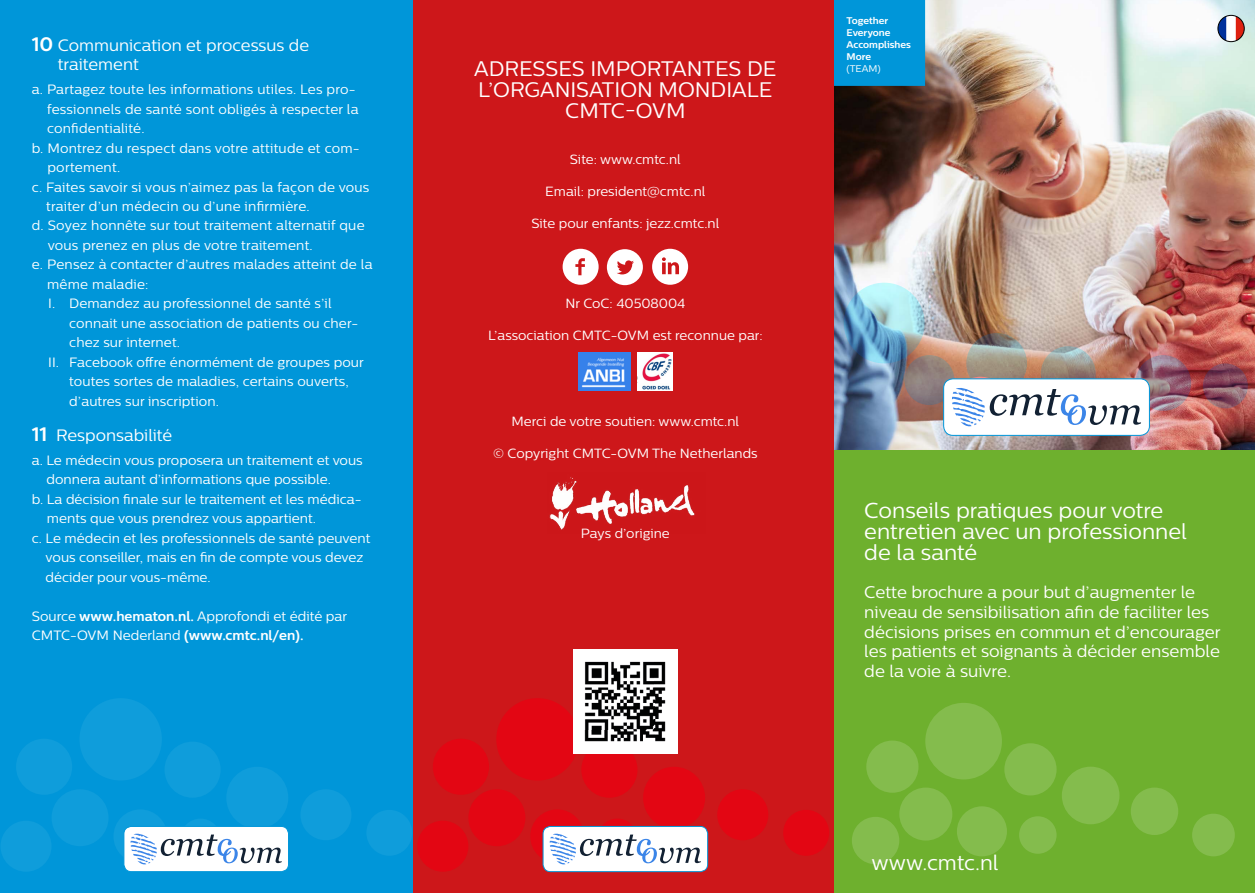
<style>
.page{position:relative;width:1255px;height:893px;background:#fff}
.page>*{position:absolute;margin:0;border:0;box-sizing:border-box;transform-origin:0 0}
.t1{font:21.6px/21px "Centrale Sans";color:#fff}
.t2{font:21px/21px "Centrale Sans";color:#fff;text-align:center}
.t3{font:16.8px/19.6px "Centrale Sans";color:#fff}
.t4{font:16.5px/19.5px "Centrale Sans";color:#fff}
.t5{font:13.5px/19.5px "Centrale Sans";letter-spacing:.005em;color:#fff}
.t6{font:13.35px "Centrale Sans";color:#fff}
.t7{font:700 9.75px/12.1px "Centrale Sans";color:#fff}
.t8{font:9.75px "Centrale Sans";color:#fff}
.s1{font-weight:700;font-size:19.5px}
.s2{font-weight:700}
</style>
<div class="page">
<img style="left:833px;top:0;width:421px;height:451px">
<div style="left:833px;top:451px;width:421px;height:442px;background:#6eb02e"></div>
<div style="left:833px;top:0;width:92px;height:86px;background:#0096d9"></div>
<svg style="left:1040px;top:346px;width:55px;height:55px"></svg>
<svg style="left:966px;top:333px;width:61px;height:61px"></svg>
<svg style="left:1202px;top:363px;width:45px;height:45px"></svg>
<svg style="left:1135px;top:355px;width:56px;height:56px"></svg>
<svg style="left:843px;top:283px;width:81px;height:80px"></svg>
<svg style="left:904px;top:355px;width:50px;height:50px;fill:#8e7e7b"></svg>
<div style="left:866px;top:740px;width:52px;height:53px;background:#84bc4d;border-radius:50%"></div>
<div style="left:1004px;top:743px;width:52px;height:52px;background:#84bc4d;border-radius:50%"></div>
<div style="left:1061px;top:767px;width:58px;height:57px;background:#84bc4d;border-radius:50%"></div>
<div style="left:1019px;top:816px;width:37px;height:38px;background:#84bc4d;border-radius:50%"></div>
<div style="left:1191px;top:814px;width:43px;height:42px;background:#84bc4d;border-radius:50%"></div>
<div style="left:899px;top:787px;width:53px;height:53px;background:#84bc4d;border-radius:50%"></div>
<div style="left:956px;top:806px;width:50px;height:50px;background:#84bc4d;border-radius:50%"></div>
<div style="left:925px;top:703px;width:76px;height:76px;background:#84bc4d;border-radius:50%"></div>
<div style="left:851px;top:817px;width:48px;height:47px;background:#84bc4d;border-radius:50%"></div>
<div style="left:1130px;top:787px;width:48px;height:48px;background:#84bc4d;border-radius:50%"></div>
<div style="left:943px;top:379px;width:206px;height:56px;background:#fff;border-radius:9px"></div>
<div style="left:943px;top:378px;width:206px;height:58px;border:1px solid #0096d9;border-radius:9px"></div>
<svg style="left:952px;top:388px;width:189px;height:38px"></svg>
<img style="left:1217px;top:15px;width:27px;height:25px">
<div style="left:1217px;top:15px;width:27px;height:27px;border:1px solid #000;border-radius:50%"></div>
<div style="left:412px;top:0;width:421px;height:893px;background:#cd171a"></div>
<div style="left:433px;top:739px;width:56px;height:56px;background:#e30613;border-radius:50%"></div>
<div style="left:581px;top:742px;width:56px;height:56px;background:#e30613;border-radius:50%"></div>
<div style="left:643px;top:767px;width:62px;height:62px;background:#e30613;border-radius:50%"></div>
<svg style="left:597px;top:819px;width:40px;height:40px"></svg>
<div style="left:468px;top:789px;width:57px;height:57px;background:#e30613;border-radius:50%"></div>
<div style="left:530px;top:809px;width:54px;height:54px;background:#e30613;border-radius:50%"></div>
<div style="left:496px;top:698px;width:82px;height:82px;background:#e30613;border-radius:50%"></div>
<div style="left:417px;top:821px;width:51px;height:51px;background:#e30613;border-radius:50%"></div>
<div style="left:717px;top:789px;width:51px;height:51px;background:#e30613;border-radius:50%"></div>
<img style="left:578px;top:352px;width:52px;height:39px">
<img style="left:637px;top:352px;width:35px;height:39px">
<div style="left:783px;top:810px;width:46px;height:46px;background:#e30613;border-radius:50%"></div>
<div style="left:543px;top:826px;width:164px;height:46px;background:#fff;border-radius:8px"></div>
<div style="left:542px;top:826px;width:166px;height:46px;border:1px solid #0096d9;border-radius:8px"></div>
<svg style="left:549px;top:833px;width:152px;height:31px"></svg>
<svg style="left:607px;top:249px;width:36px;height:36px"></svg>
<svg style="left:562px;top:249px;width:36px;height:36px"></svg>
<svg style="left:652px;top:249px;width:36px;height:36px"></svg>
<img style="left:573px;top:649px;width:104px;height:105px">
<div style="left:0;top:0;width:412px;height:893px;background:#0096d9"></div>
<img style="left:549px;top:477px;width:146px;height:53px">
<div style="left:16px;top:739px;width:56px;height:56px;background:#0f9ddb;border-radius:50%"></div>
<div style="left:164px;top:742px;width:57px;height:56px;background:#0f9ddb;border-radius:50%"></div>
<div style="left:226px;top:767px;width:62px;height:62px;background:#0f9ddb;border-radius:50%"></div>
<div style="left:180px;top:819px;width:41px;height:40px;background:#0f9ddb;border-radius:50%"></div>
<div style="left:52px;top:789px;width:57px;height:57px;background:#0f9ddb;border-radius:50%"></div>
<div style="left:113px;top:809px;width:54px;height:54px;background:#0f9ddb;border-radius:50%"></div>
<div style="left:79px;top:698px;width:83px;height:82px;background:#0f9ddb;border-radius:50%"></div>
<div style="left:1px;top:821px;width:51px;height:51px;background:#0f9ddb;border-radius:50%"></div>
<div style="left:300px;top:789px;width:51px;height:51px;background:#0f9ddb;border-radius:50%"></div>
<div style="left:366px;top:810px;width:46px;height:46px;background:#0f9ddb;border-radius:50%"></div>
<div style="left:124px;top:826px;width:164px;height:46px;background:#fff;border-radius:8px"></div>
<div style="left:124px;top:826px;width:165px;height:46px;border:1px solid #0096d9;border-radius:8px"></div>
<svg style="left:130px;top:833px;width:152px;height:31px"></svg>
<p class="t4" style="left:58px;top:35px;width:253px;text-indent:-26px"><span class="s1">10</span> Communication et processus de traitement</p>
<p class="t5" style="left:32px;top:79px;width:325px">a. Partagez toute les informations utiles. Les pro-</p>
<p class="t5" style="left:47px;top:99px;width:313px">fessionnels de santé sont obligés à respecter la</p>
<p class="t5" style="left:47px;top:118px;width:99px">confidentialité.</p>
<p class="t5" style="left:32px;top:138px;width:329px">b. Montrez du respect dans votre attitude et com-</p>
<p class="t5" style="left:47px;top:157px;width:74px">portement.</p>
<p class="t5" style="left:32px;top:177px;width:339px">c. Faites savoir si vous n’aimez pas la façon de vous</p>
<p class="t5" style="left:46px;top:196px;width:265px">traiter d’un médecin ou d’une infirmière.</p>
<p class="t5" style="left:32px;top:216px;width:334px">d. Soyez honnête sur tout traitement alternatif que</p>
<p class="t5" style="left:48px;top:235px;width:266px">vous prenez en plus de votre traitement.</p>
<p class="t5" style="left:32px;top:255px;width:342px">e. Pensez à contacter d’autres malades atteint de la</p>
<p class="t5" style="left:47px;top:274px;width:103px">même maladie:</p>
<p class="t5" style="left:48px;top:294px;width:285px">I. Demandez au professionnel de santé s’il</p>
<p class="t5" style="left:69px;top:313px;width:291px">connait une association de patients ou cher-</p>
<p class="t5" style="left:69px;top:333px;width:112px">chez sur internet.</p>
<p class="t5" style="left:48px;top:352px;width:317px">II. Facebook offre énormément de groupes pour</p>
<p class="t5" style="left:69px;top:372px;width:281px">toutes sortes de maladies, certains ouverts,</p>
<p class="t5" style="left:69px;top:391px;width:151px">d’autres sur inscription.</p>
<p class="t4" style="left:32px;top:425px;width:142px"><span class="s1">11</span> Responsabilité</p>
<p class="t5" style="left:32px;top:450px;width:332px">a. Le médecin vous proposera un traitement et vous</p>
<p class="t5" style="left:46px;top:469px;width:286px">donnera autant d’informations que possible.</p>
<p class="t5" style="left:32px;top:489px;width:331px">b. La décision finale sur le traitement et les médica-</p>
<p class="t5" style="left:47px;top:508px;width:270px">ments que vous prendrez vous appartient.</p>
<p class="t5" style="left:32px;top:528px;width:340px">c. Le médecin et les professionnels de santé peuvent</p>
<p class="t5" style="left:46px;top:547px;width:319px">vous conseiller, mais en fin de compte vous devez</p>
<p class="t5" style="left:46px;top:567px;width:167px">décider pour vous-même.</p>
<p class="t5" style="left:32px;top:606px;width:317px">Source <span class="s2">www.hematon.nl.</span> Approfondi et édité par<br>CMTC-OVM Nederland <span class="s2">(www.cmtc.nl/en).</span></p>
<h2 class="t2" style="left:474px;top:58px;width:304px">ADRESSES IMPORTANTES DE<br>L’ORGANISATION MONDIALE<br>CMTC-OVM</h2>
<p class="t6" style="left:570px;top:152px;width:112px">Site: www.cmtc.nl</p>
<p class="t6" style="left:545px;top:184px;width:162px">Email: president@cmtc.nl</p>
<p class="t6" style="left:531px;top:216px;width:189px">Site pour enfants: jezz.cmtc.nl</p>
<p class="t6" style="left:565px;top:296px;width:121px">Nr CoC: 40508004</p>
<p class="t6" style="left:488px;top:328px;width:276px">L’association CMTC-OVM est reconnue par:</p>
<p class="t6" style="left:511px;top:414px;width:229px">Merci de votre soutien: www.cmtc.nl</p>
<p class="t6" style="left:493px;top:446px;width:266px">© Copyright CMTC-OVM The Netherlands</p>
<p class="t6" style="left:581px;top:526px;width:90px">Pays d’origine</p>
<p class="t7" style="left:846px;top:14px;width:66px">Together<br>Everyone<br>Accomplishes<br>More</p>
<p class="t8" style="left:846px;top:63px;width:36px">(TEAM)</p>
<h1 class="t1" style="left:864px;top:499px;width:324px">Conseils pratiques pour votre entretien avec un professionnel de la santé</h1>
<p class="t3" style="left:864px;top:582px;width:358px">Cette brochure a pour but d’augmenter le niveau de sensibilisation afin de faciliter les décisions prises en commun et d’encourager les patients et soignants à décider ensemble de la voie à suivre.</p>
<h2 class="t2" style="left:871px;top:851px;width:129px">www.cmtc.nl</h2>
</div>
